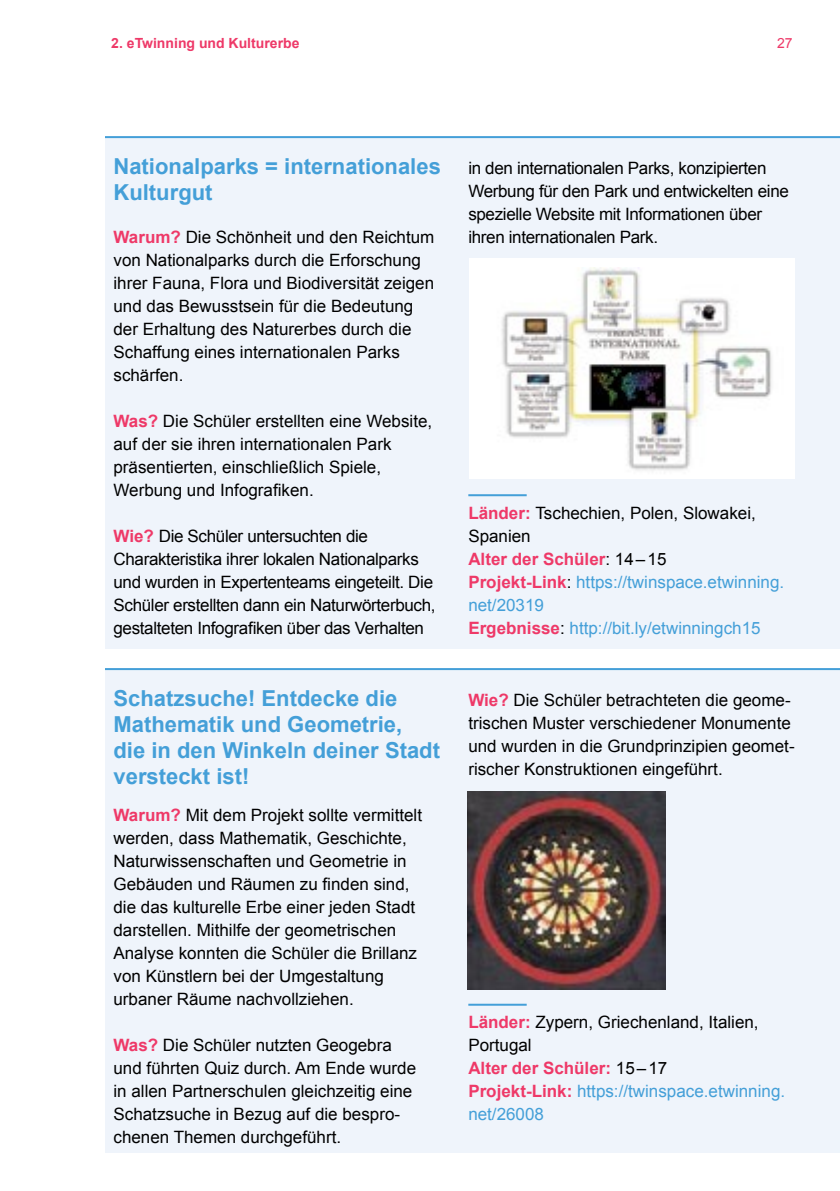
<style>
.page{position:relative;width:840px;height:1191px;background:#fff}
.page>*{position:absolute;margin:0;border:0;box-sizing:border-box;transform-origin:0 0}
.t1{font:700 22px/26px "Arial";color:#449fd8}
.t2{font:17px/23px "Arial";color:#000}
.t3{font:17px/23px "Arial";letter-spacing:-.02em;color:#000}
.t4{font:17px/23px "Arial";color:#449fd8}
.t5{font:700 14px "Arial";color:#ee3968}
.t6{font:14px "Arial";color:#ee3968}
.s1{font-weight:700;color:#ee3968}
.s2{color:#000}
.s3{color:#449fd8}
</style>
<div class="page">
<div style="left:105px;top:137px;width:734px;height:511px;background:#eff4fb"></div>
<hr style="left:468px;top:494px;width:58px;height:2px;background:#449fd8">
<div style="left:469px;top:258px;width:325px;height:220px;background:#fff"></div>
<img style="left:501px;top:267px;width:271px;height:204px">
<hr style="left:105px;top:136px;width:734px;height:2px;background:#449fd8">
<div style="left:105px;top:668px;width:734px;height:484px;background:#eff4fb"></div>
<hr style="left:468px;top:1003px;width:58px;height:2px;background:#449fd8">
<img style="left:467px;top:792px;width:197px;height:197px">
<hr style="left:105px;top:668px;width:734px;height:2px;background:#449fd8">
<p class="t5" style="left:111px;top:34px;width:189px">2. eTwinning und Kulturerbe</p>
<p class="t6" style="left:776px;top:34px;width:17px">27</p>
<p class="t1" style="left:113px;top:154px;width:329px">Nationalparks = internationales<br>Kulturgut</p>
<p class="t2" style="left:113px;top:225px;width:322px"><span class="s1">Warum?</span> Die Schönheit und den Reichtum von Nationalparks durch die Erforschung ihrer Fauna, Flora und Biodiversität zeigen und das Bewusstsein für die Bedeutung der Erhaltung des Naturerbes durch die Schaffung eines internationalen Parks schärfen.</p>
<p class="t2" style="left:113px;top:409px;width:320px"><span class="s1">Was?</span> Die Schüler erstellten eine Website, auf der sie ihren internationalen Park präsentierten, einschließlich Spiele, Werbung und Infografiken.</p>
<p class="t3" style="left:113px;top:524px;width:323px"><span class="s1">Wie?</span> Die Schüler untersuchten die Charakteristika ihrer lokalen Nationalparks und wurden in Expertenteams eingeteilt. Die Schüler erstellten dann ein Naturwörterbuch, gestalteten Infografiken über das Verhalten</p>
<p class="t1" style="left:113px;top:686px;width:328px">Schatzsuche! Entdecke die<br>Mathematik und Geometrie,<br>die in den Winkeln deiner Stadt versteckt ist!</p>
<p class="t2" style="left:113px;top:804px;width:310px"><span class="s1">Warum?</span> Mit dem Projekt sollte vermittelt werden, dass Mathematik, Geschichte, Naturwissenschaften und Geometrie in Gebäuden und Räumen zu finden sind, die das kulturelle Erbe einer jeden Stadt darstellen. Mithilfe der geometrischen Analyse konnten die Schüler die Brillanz von Künstlern bei der Umgestaltung urbaner Räume nachvollziehen.</p>
<p class="t2" style="left:113px;top:1034px;width:304px"><span class="s1">Was?</span> Die Schüler nutzten Geogebra und führten Quiz durch. Am Ende wurde in allen Partnerschulen gleichzeitig eine Schatzsuche in Bezug auf die bespro&shy;chenen Themen durchgeführt.</p>
<p class="t3" style="left:468px;top:156px;width:322px">in den internationalen Parks, konzipierten Werbung für den Park und entwickelten eine spezielle Website mit Informationen über ihren internationalen Park.</p>
<p class="t4" style="left:468px;top:501px;width:317px"><span class="s1">Länder:</span> <span class="s2">Tschechien, Polen, Slowakei,<br>Spanien<br></span><span class="s1">Alter der Schüler</span><span class="s2">: 14–15<br></span><span class="s1">Projekt-Link</span><span class="s2">:</span> https://twinspace.etwinning. net/20319<br><span class="s1">Ergebnisse</span><span class="s2">:</span> http://bit.ly/etwinningch15</p>
<p class="t2" style="left:468px;top:689px;width:328px"><span class="s1">Wie?</span> Die Schüler betrachteten die geome&shy;trischen Muster verschiedener Monumente und wurden in die Grundprinzipien geomet&shy;rischer Konstruktionen eingeführt.</p>
<p class="t2" style="left:468px;top:1011px;width:318px"><span class="s1">Länder:</span> Zypern, Griechenland, Italien,<br>Portugal<br><span class="s1">Alter der Schüler:</span> 15–17<br><span class="s1">Projekt-Link:</span> <span class="s3">https://twinspace.etwinning. net/26008</span></p>
</div>
